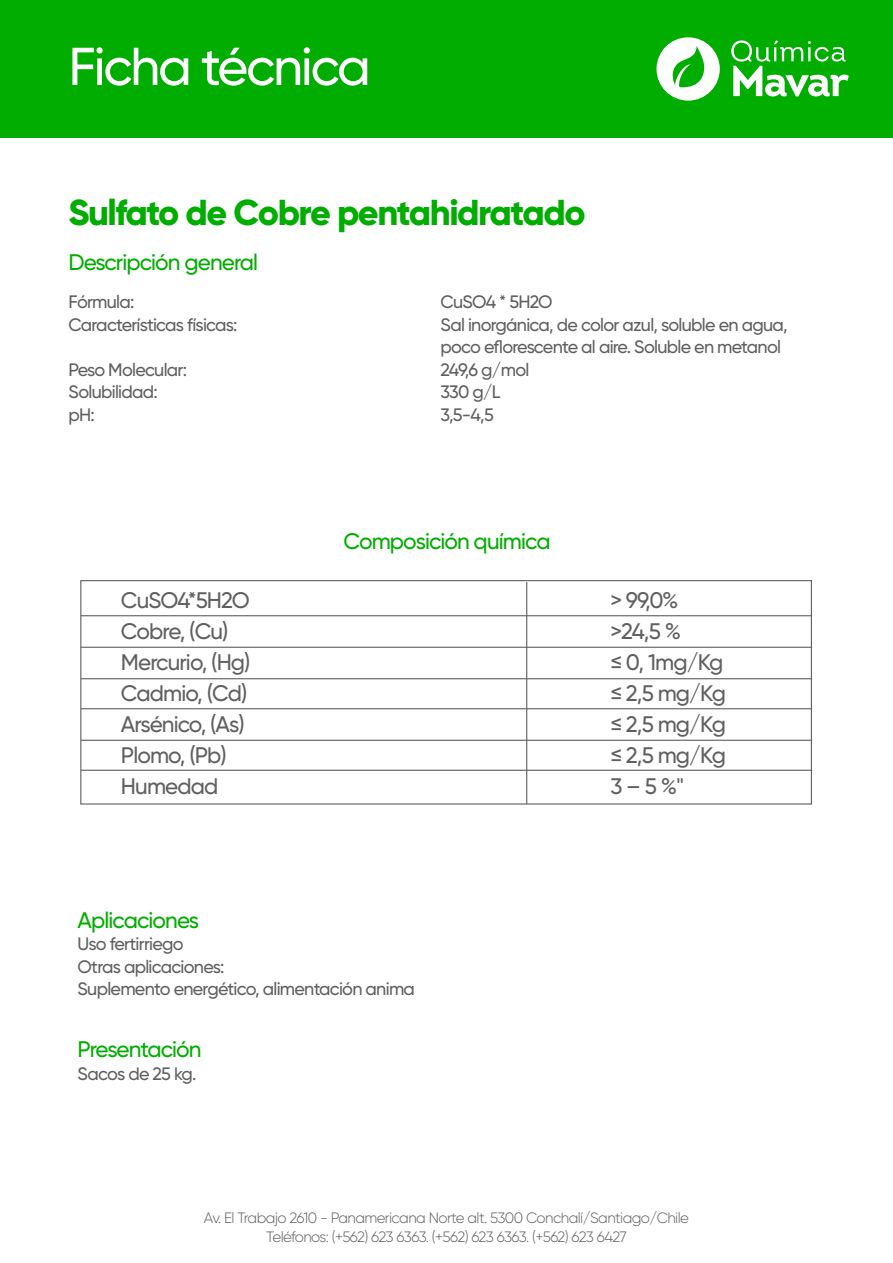
<style>
.page{position:relative;width:893px;height:1263px;background:#fff}
.page>*{position:absolute;margin:0;border:0;box-sizing:border-box;transform-origin:0 0}
.t1{font:500 53.25px "Gilroy";letter-spacing:-.04em;color:#fff}
.t2{font:800 36px "Gilroy";letter-spacing:-.04em;color:#00ad00}
.t3{font:500 22.5px/30.9px "Gilroy";letter-spacing:-.04em;color:#606060}
.t4{font:500 22.5px "Gilroy";letter-spacing:-.04em;color:#00ad00}
.t5{font:500 18px/22.5px "Gilroy";letter-spacing:-.04em;color:#606060}
.t6{font:300 15px/18.9px "Gilroy";letter-spacing:-.04em;color:#606060;text-align:center}
</style>
<div class="page">
<div style="left:0;top:0;width:893px;height:138px;background:#00ad00"></div>
<svg style="left:656px;top:37px;width:64px;height:64px"></svg>
<svg style="left:731px;top:40px;width:118px;height:57px"></svg>
<div style="left:80px;top:580px;width:732px;height:224px;border:1px solid #606060"></div>
<hr style="left:81px;top:615px;width:731px;height:1px;background:#606060">
<hr style="left:81px;top:647px;width:731px;height:1px;background:#606060">
<hr style="left:81px;top:678px;width:731px;height:1px;background:#606060">
<hr style="left:81px;top:708px;width:731px;height:1px;background:#606060">
<hr style="left:81px;top:740px;width:731px;height:1px;background:#606060">
<hr style="left:81px;top:770px;width:731px;height:1px;background:#606060">
<hr style="left:526px;top:582px;width:1px;height:222px;background:#606060">
<h1 class="t1" style="left:68px;top:34px;width:304px">Ficha técnica</h1>
<h2 class="t2" style="left:68px;top:190px;width:519px">Sulfato de Cobre pentahidratado</h2>
<p class="t4" style="left:68px;top:249px;width:191px">Descripción general</p>
<p class="t5" style="left:68px;top:290px;width:171px">Fórmula:<br>Características físicas:</p>
<p class="t5" style="left:68px;top:358px;width:120px">Peso Molecular:<br>Solubilidad: pH:</p>
<p class="t5" style="left:440px;top:290px;width:349px">CuSO4 * 5H2O<br>Sal inorgánica, de color azul, soluble en agua, poco eflorescente al aire. Soluble en metanol<br>249,6 g/mol<br>330 g/L<br>3,5-4,5</p>
<p class="t4" style="left:343px;top:528px;width:209px">Composición química</p>
<p class="t3" style="left:121px;top:585px;width:131px">CuSO4*5H2O<br>Cobre, (Cu)<br>Mercurio, (Hg)<br>Cadmio, (Cd)<br>Arsénico, (As)<br>Plomo, (Pb)<br>Humedad</p>
<p class="t3" style="left:610px;top:585px;width:117px">&gt; 99,0% &gt;24,5 %<br>≤ 0, 1mg/Kg ≤ 2,5 mg/Kg ≤ 2,5 mg/Kg ≤ 2,5 mg/Kg<br>3 – 5 %"</p>
<p class="t4" style="left:78px;top:906px;width:123px">Aplicaciones</p>
<p class="t5" style="left:78px;top:932px;width:339px">Uso fertirriego<br>Otras aplicaciones:<br>Suplemento energético, alimentación anima</p>
<p class="t4" style="left:78px;top:1035px;width:125px">Presentación</p>
<p class="t5" style="left:78px;top:1062px;width:121px">Sacos de 25 kg.</p>
<p class="t6" style="left:204px;top:1208px;width:487px">Av. El Trabajo 2610 - Panamericana Norte alt. 5300 Conchalí/Santiago/Chile<br>Teléfonos: (+562) 623 6363. (+562) 623 6363. (+562) 623 6427</p>
</div>
